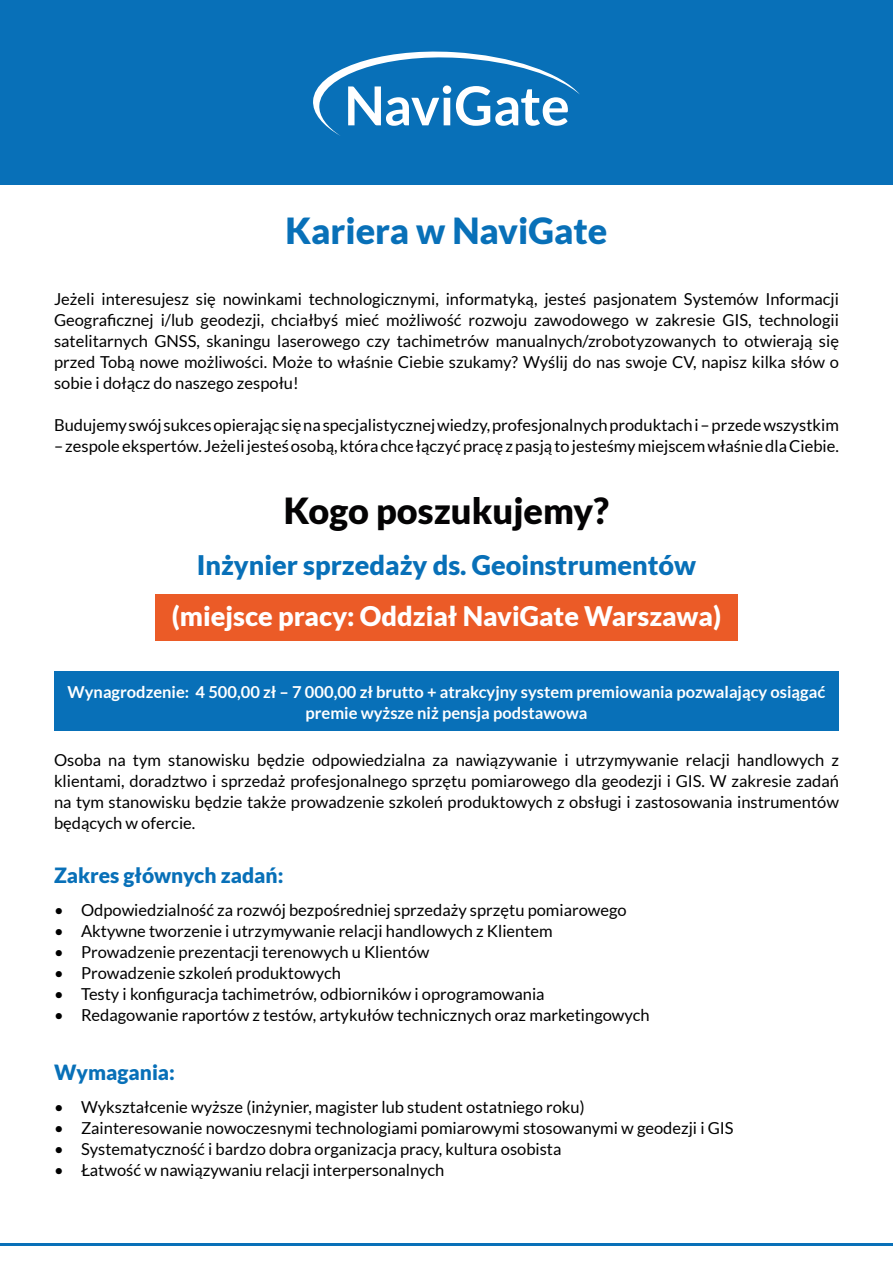
<style>
.page{position:relative;width:893px;height:1263px;background:#fff}
.page>*{position:absolute;margin:0;border:0;box-sizing:border-box;transform-origin:0 0}
.t1{font:900 36px "Lato";color:#0870b8}
.t2{font:900 36px "Lato";color:#040304}
.t3{font:900 27px "Lato";color:#fff}
.t4{font:900 27px "Lato";color:#0870b8}
.t5{font:900 21px "Lato";color:#0870b8}
.t6{font:16.5px/21px "Lato";color:#000;text-align:justify}
.t7{font:700 16.5px/21px "Lato";color:#fff;text-align:center}
</style>
<div class="page">
<hr style="left:0;top:1243px;width:893px;height:2px;background:#0870b8">
<div style="left:155px;top:594px;width:583px;height:47px;background:#eb5b27"></div>
<div style="left:54px;top:671px;width:785px;height:59px;background:#0870b8"></div>
<div style="left:0;top:0;width:893px;height:185px;background:#0870b8"></div>
<svg style="left:313px;top:51px;width:267px;height:85px"></svg>
<h1 class="t1" style="left:285px;top:210px;width:323px">Kariera w NaviGate</h1>
<p class="t6" style="left:54px;top:289px;width:786px">Jeżeli interesujesz się nowinkami technologicznymi, informatyką, jesteś pasjonatem Systemów Informacji Geograficznej i/lub geodezji, chciałbyś mieć możliwość rozwoju zawodowego w zakresie GIS, technologii satelitarnych GNSS, skaningu laserowego czy tachimetrów manualnych/zrobotyzowanych to otwierają się przed Tobą nowe możliwości. Może to właśnie Ciebie szukamy? Wyślij do nas swoje CV, napisz kilka słów o sobie i dołącz do naszego zespołu!</p>
<p class="t6" style="left:54px;top:415px;width:786px">Budujemy swój sukces opierając się na specjalistycznej wiedzy, profesjonalnych produktach i – przede wszystkim</p>
<p class="t6" style="left:54px;top:436px;width:786px">– zespole ekspertów. Jeżeli jesteś osobą, która chce łączyć pracę z pasją to jesteśmy miejscem właśnie dla Ciebie.</p>
<h1 class="t2" style="left:284px;top:490px;width:327px">Kogo poszukujemy?</h1>
<h2 class="t4" style="left:197px;top:549px;width:501px">Inżynier sprzedaży ds. Geoinstrumentów</h2>
<h2 class="t3" style="left:172px;top:600px;width:551px">(miejsce pracy: Oddział NaviGate Warszawa)</h2>
<p class="t7" style="left:68px;top:682px;width:759px">Wynagrodzenie: 4 500,00 zł – 7 000,00 zł brutto + atrakcyjny system premiowania pozwalający osiągać premie wyższe niż pensja podstawowa</p>
<p class="t6" style="left:54px;top:749px;width:786px">Osoba na tym stanowisku będzie odpowiedzialna za nawiązywanie i utrzymywanie relacji handlowych z klientami, doradztwo i sprzedaż profesjonalnego sprzętu pomiarowego dla geodezji i GIS. W zakresie zadań na tym stanowisku będzie także prowadzenie szkoleń produktowych z obsługi i zastosowania instrumentów będących w ofercie.</p>
<p class="t5" style="left:54px;top:863px;width:231px">Zakres głównych zadań:</p>
<p class="t6" style="left:54px;top:899px;width:574px">• Odpowiedzialność za rozwój bezpośredniej sprzedaży sprzętu pomiarowego</p>
<p class="t6" style="left:54px;top:920px;width:500px">• Aktywne tworzenie i utrzymywanie relacji handlowych z Klientem</p>
<p class="t6" style="left:54px;top:941px;width:377px">• Prowadzenie prezentacji terenowych u Klientów</p>
<p class="t6" style="left:54px;top:962px;width:289px">• Prowadzenie szkoleń produktowych</p>
<p class="t6" style="left:54px;top:983px;width:492px">• Testy i konfiguracja tachimetrów, odbiorników i oprogramowania</p>
<p class="t6" style="left:54px;top:1004px;width:597px">• Redagowanie raportów z testów, artykułów technicznych oraz marketingowych</p>
<p class="t5" style="left:54px;top:1060px;width:123px">Wymagania:</p>
<p class="t6" style="left:54px;top:1096px;width:532px">• Wykształcenie wyższe (inżynier, magister lub student ostatniego roku)</p>
<p class="t6" style="left:54px;top:1117px;width:681px">• Zainteresowanie nowoczesnymi technologiami pomiarowymi stosowanymi w geodezji i GIS</p>
<p class="t6" style="left:54px;top:1138px;width:509px">• Systematyczność i bardzo dobra organizacja pracy, kultura osobista</p>
<p class="t6" style="left:54px;top:1159px;width:392px">• Łatwość w nawiązywaniu relacji interpersonalnych</p>
</div>
